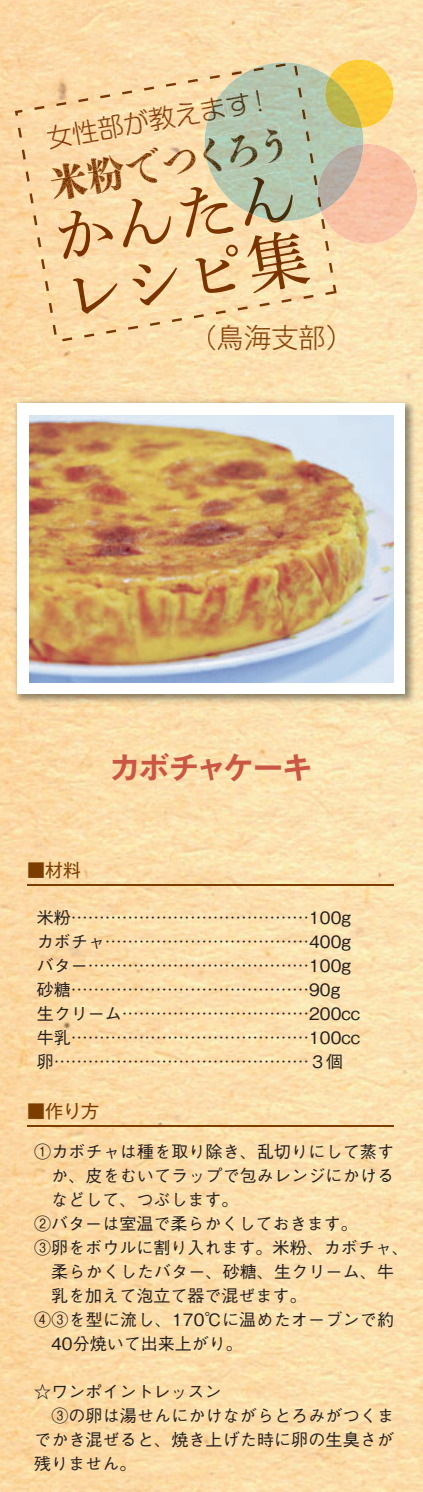
<style>
.page{position:relative;width:423px;height:1492px;background:#fff}
.page>*{position:absolute;margin:0;border:0;box-sizing:border-box;transform-origin:0 0}
.t1{font:39.6px "Shuei Shogo M Std H 90 pv RKSJ H";color:#7a3100;scale:.96 1}
.t2{font:30px "Gothic MB101 Pr 6 De Bold 90 pv RKSJ H";letter-spacing:-.025em;color:#ca5744}
.t3{font:27.2px "Gothic MB101 Pr 6 Light 90 pv RKSJ H";color:#7b3b00}
.t4{font:26px "Shin M Go Pro Light 90 pv RKSJ H";color:#7a3100}
.t5{font:18px "Gothic MB101 Pr 6 Regular 90 pv RKSJ H";color:#7c3e00}
.t6{font:17px/24px "Gothic BBB Pr 6 Medium 90 pv RKSJ H";color:#231f20}
.s1{color:#7b3600}
.s2{color:#462e0b}
.s3{color:#452a0a}
.s4{color:#462a0a}
.s5{color:#7b3700}
</style>
<div class="page">
<img style="left:0;top:0;width:422px;height:1491px">
<img style="left:12px;top:398px;width:405px;height:308px">
<div style="left:18px;top:403px;width:386px;height:291px;background:#fff"></div>
<img style="left:204px;top:62px;width:159px;height:153px">
<img style="left:320px;top:144px;width:97px;height:100px">
<img style="left:317px;top:144px;width:46px;height:68px">
<img style="left:329px;top:60px;width:64px;height:68px">
<img style="left:325px;top:77px;width:37px;height:51px">
<hr style="left:27px;top:1124px;width:366px;height:1px;background:#7c3e00">
<hr style="left:27px;top:884px;width:366px;height:1px;background:#7c3e00">
<img style="left:208px;top:341px;width:126px;height:9px">
<img style="left:48px;top:150px;width:163px;height:52px">
<img style="left:204px;top:125px;width:81px;height:49px">
<img style="left:58px;top:183px;width:158px;height:32px">
<img style="left:216px;top:170px;width:81px;height:45px">
<img style="left:239px;top:177px;width:25px;height:38px">
<img style="left:45px;top:96px;width:174px;height:54px">
<img style="left:207px;top:95px;width:18px;height:28px">
<img style="left:225px;top:90px;width:37px;height:28px">
<img style="left:33px;top:215px;width:303px;height:126px">
<svg style="left:317px;top:197px;width:4px;height:10px"></svg>
<svg style="left:29px;top:193px;width:5px;height:10px"></svg>
<svg style="left:313px;top:175px;width:4px;height:10px"></svg>
<svg style="left:26px;top:171px;width:4px;height:10px"></svg>
<svg style="left:309px;top:153px;width:4px;height:10px"></svg>
<svg style="left:22px;top:149px;width:4px;height:11px"></svg>
<svg style="left:305px;top:131px;width:4px;height:10px"></svg>
<svg style="left:18px;top:128px;width:4px;height:10px"></svg>
<svg style="left:301px;top:109px;width:5px;height:10px"></svg>
<img style="left:15px;top:94px;width:95px;height:22px">
<svg style="left:298px;top:87px;width:4px;height:11px"></svg>
<img style="left:122px;top:75px;width:98px;height:19px">
<svg style="left:294px;top:66px;width:4px;height:10px"></svg>
<svg style="left:231px;top:71px;width:10px;height:4px"></svg>
<img style="left:253px;top:63px;width:32px;height:8px">
<img style="left:29px;top:415px;width:364px;height:267px">
<p class="t4" style="left:45px;top:129px;width:230px;rotate:-10deg">女性部<span class="s1">が教え</span>ま<span class="s2">す</span><span class="s3">！</span></p>
<p class="t1" style="left:47px;top:169px;width:257px;rotate:-10deg">米<span class="s1">粉</span>でつく<span class="s4">ろう</span></p>
<p class="t3" style="left:189px;top:327px;width:165px">（<span class="s5">鳥</span>海支部）</p>
<p class="t2" style="left:110px;top:756px;width:204px">カボチャケーキ</p>
<p class="t5" style="left:27px;top:863px;width:55px">■材料</p>
<p class="t6" style="left:37px;top:907px;width:325px">米粉……………………………………100gカボチャ………………………………400gバター…………………………………100g砂糖……………………………………90g生クリーム……………………………200cc牛乳……………………………………100cc卵………………………………………３個</p>
<p class="t5" style="left:27px;top:1103px;width:73px">■作り方</p>
<p class="t6" style="left:34px;top:1141px;width:361px">①カボチャは種を取り除き、乱切りにして蒸す</p>
<p class="t6" style="left:51px;top:1165px;width:344px">か、皮をむいてラップで包みレンジにかける</p>
<p class="t6" style="left:51px;top:1189px;width:189px">などして、つぶします。</p>
<p class="t6" style="left:34px;top:1213px;width:325px">②バターは室温で柔らかくしておきます。</p>
<p class="t6" style="left:34px;top:1237px;width:376px">③卵をボウルに割り入れます。米粉、カボチャ、</p>
<p class="t6" style="left:51px;top:1261px;width:344px">柔らかくしたバター、砂糖、生クリーム、牛</p>
<p class="t6" style="left:51px;top:1285px;width:257px">乳を加えて泡立て器で混ぜます。</p>
<p class="t6" style="left:34px;top:1309px;width:361px">④③を型に流し、170℃に温めたオーブンで約</p>
<p class="t6" style="left:51px;top:1333px;width:193px">40分焼いて出来上がり。</p>
<p class="t6" style="left:34px;top:1381px;width:361px">☆ワンポイントレッスン<br>　③の卵は湯せんにかけながらとろみがつくまでかき混ぜると、焼き上げた時に卵の生臭さが残りません。</p>
</div>
